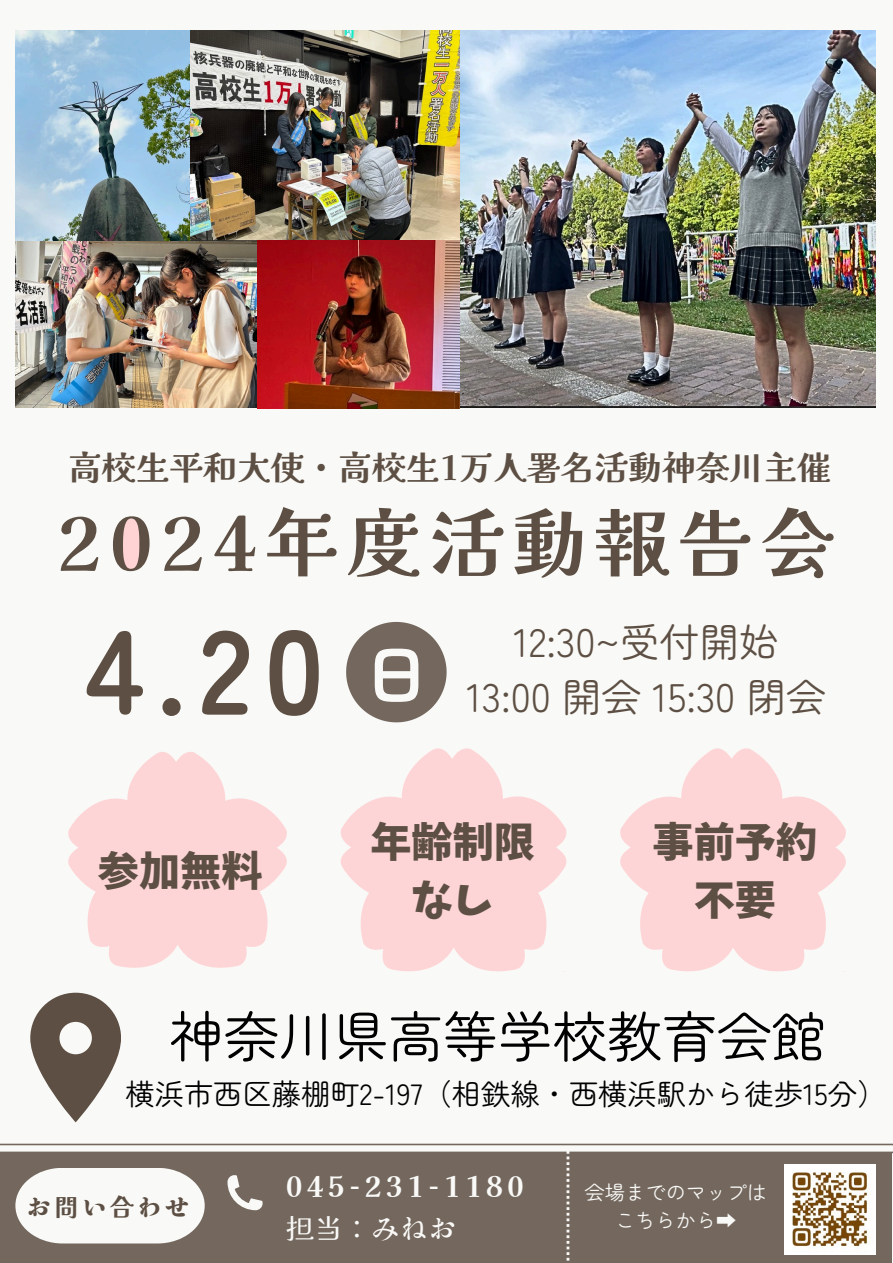
<style>
.page{position:relative;width:893px;height:1263px;background:#f9f9f7}
.page>*{position:absolute;margin:0;border:0;box-sizing:border-box;transform-origin:0 0}
.t1{font:700 119.02px "Zen Maru Gothic";color:#5d4f43}
.t2{font:700 75px "Kaisei Tokumin";letter-spacing:.1em;color:#5d4f43}
.t3{font:700 66.53px "Zen Maru Gothic";color:#f9f9f7}
.t4{font:54.75px "Zen Maru Gothic";color:#000}
.t5{font:41.17px/57.6px "Keifont";color:#5d4f43;text-align:center}
.t6{font:39.75px/55.1px "Zen Maru Gothic";color:#5d4f43;text-align:center}
.t7{font:700 33.75px "Kaisei Tokumin";color:#5d4f43}
.t8{font:29.25px "Zen Maru Gothic";color:#000}
.t9{font:800 28.58px "Kaisei Tokumin";letter-spacing:.15em;color:#f9f9f7}
.t10{font:28.5px "Kaisei Tokumin";color:#f9f9f7}
.t11{font:800 24.08px "Kaisei Tokumin";letter-spacing:.15em;color:#5d4f43}
.t12{font:20.25px "Zen Maru Gothic";color:#f9f9f7}
.s1{font-family:"Noto Sans CJ Ksc"}
</style>
<div class="page">
<hr style="left:0;top:1151px;width:893px;height:2px;background:#74685e">
<hr style="left:0;top:1144px;width:893px;height:1px;background:#74685e">
<svg style="left:341px;top:748px;width:226px;height:223px"></svg>
<div style="left:0;top:1153px;width:891px;height:110px;background:#74685e"></div>
<svg style="left:227px;top:1175px;width:35px;height:35px"></svg>
<svg style="left:68px;top:752px;width:219px;height:216px"></svg>
<svg style="left:30px;top:993px;width:91px;height:129px"></svg>
<svg style="left:620px;top:748px;width:226px;height:223px"></svg>
<img style="left:459px;top:30px;width:416px;height:378px">
<img style="left:15px;top:241px;width:242px;height:167px">
<img style="left:15px;top:30px;width:444px;height:211px">
<img style="left:257px;top:241px;width:202px;height:167px">
<div style="left:121px;top:519px;width:20px;height:51px;background:#ffd2d3;border-radius:10px"></div>
<svg style="left:15px;top:1168px;width:190px;height:75px;background:#eae9e6"></svg>
<svg style="left:346px;top:622px;width:100px;height:100px"></svg>
<img style="left:785px;top:1164px;width:90px;height:91px">
<svg style="left:566px;top:1151px;width:3px;height:109px"></svg>
<h4 class="t7" style="left:68px;top:441px;width:764px">高校生平和大使・高校生1万人署名活動神奈川主催</h4>
<p class="t2" style="left:57px;top:484px;width:778px">2024年度活動報告会</p>
<p class="t1" style="left:85px;top:576px;width:240px">4.20</p>
<p class="t5" style="left:98px;top:842px;width:166px">参加無料</p>
<p class="t3" style="left:363px;top:623px;width:68px">日</p>
<h3 class="t6" style="left:466px;top:612px;width:361px">12:30~受付開始<br>13:00 開会 15:30 閉会</h3>
<p class="t5" style="left:370px;top:813px;width:166px">年齢制限なし</p>
<p class="t5" style="left:652px;top:813px;width:166px">事前予約不要</p>
<h1 class="t4" style="left:169px;top:993px;width:658px">神奈川県高等学校教育会館</h1>
<h1 class="t8" style="left:125px;top:1071px;width:762px">横浜市西区藤棚町2-197（相鉄線・西横浜駅から徒歩15分）</h1>
<p class="t11" style="left:27px;top:1187px;width:164px">お問い合わせ</p>
<p class="t9" style="left:286px;top:1164px;width:240px">045-231-1180</p>
<h2 class="t10" style="left:286px;top:1206px;width:172px">担当：みねお</h2>
<h3 class="t12" style="left:584px;top:1176px;width:184px">会場までのマップは</h3>
<p class="t12" style="left:615px;top:1204px;width:123px">こちらから<span class="s1">➡</span></p>
</div>
